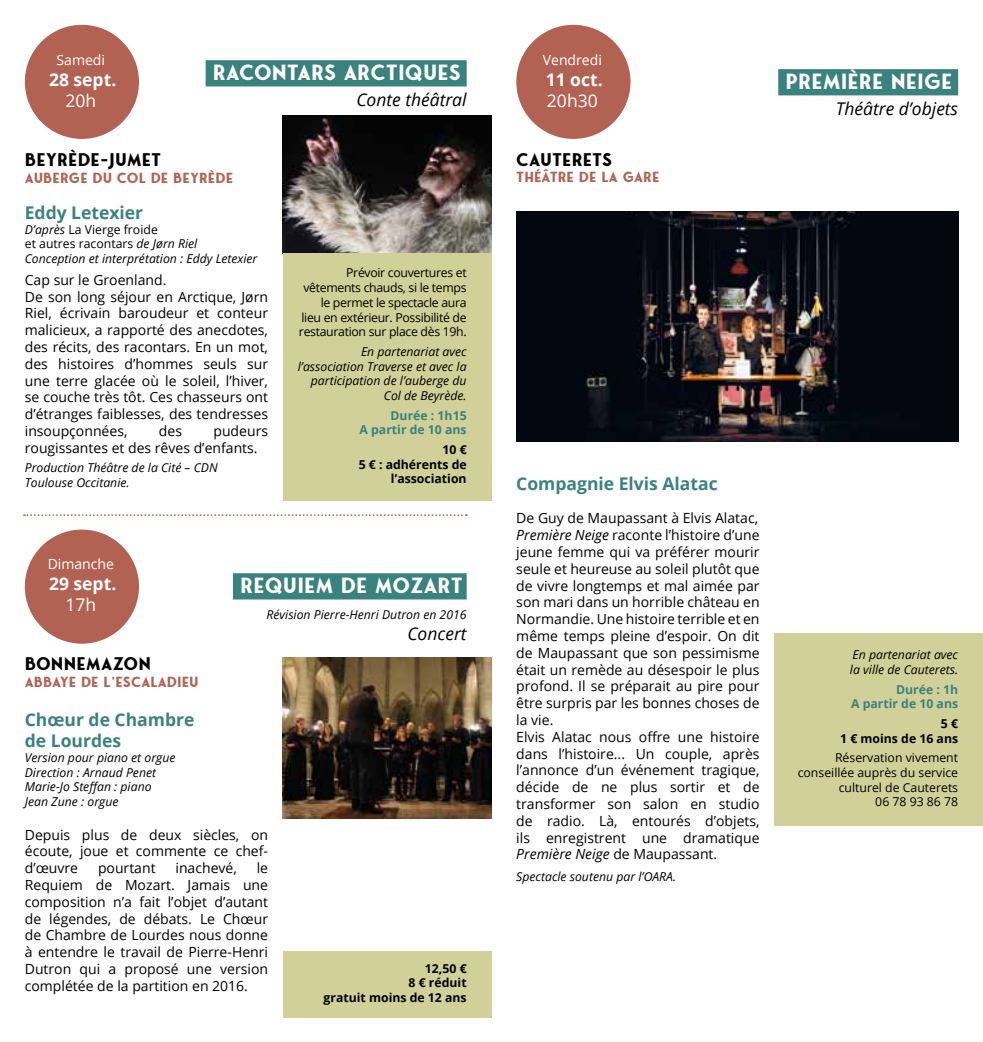
<style>
.page{position:relative;width:983px;height:1042px;background:#fff}
.page>*{position:absolute;margin:0;border:0;box-sizing:border-box;transform-origin:0 0}
.t1{font:700 21px "Fonseca";color:#fff}
.t2{font:700 17.5px/21px "Open Sans";color:#3a827e}
.t3{font:italic 17.5px "Open Sans";color:#000}
.t4{font:700 17.5px "Fonseca";color:#000}
.t5{font:700 17.5px "Open Sans";color:#fff}
.t6{font:17.5px "Open Sans";color:#fff}
.t7{font:14px/16.8px "Open Sans";color:#000}
.t8{font:700 14px "Fonseca";color:#b16252}
.t9{font:14px "Open Sans";color:#fff}
.t10{font:italic 12.25px/14.7px "Open Sans";color:#000}
.t11{font:12.25px/14.7px "Open Sans";letter-spacing:-.025em;color:#000;text-align:right}
.t12{font:700 12.25px/14.7px "Open Sans";color:#000;text-align:right}
.t13{font:12.25px/14.7px "Open Sans";color:#000;text-align:right}
.t14{font:700 12.25px/14.7px "Open Sans";color:#3a827e;text-align:right}
.s1{color:#3a827e}
.s2{font-style:normal}
.s3{font-style:italic}
</style>
<div class="page">
<div style="left:25px;top:529px;width:114px;height:115px;background:#b16252;border-radius:50%"></div>
<div style="left:233px;top:573px;width:233px;height:26px;background:#3a827e"></div>
<div style="left:516px;top:25px;width:114px;height:114px;background:#b16252;border-radius:50%"></div>
<div style="left:778px;top:69px;width:179px;height:26px;background:#3a827e"></div>
<div style="left:283px;top:951px;width:208px;height:66px;background:#d0d098"></div>
<img style="left:516px;top:211px;width:441px;height:231px">
<div style="left:774px;top:633px;width:208px;height:192px;background:#d0d098"></div>
<svg style="left:24px;top:514px;width:442px;height:2px"></svg>
<img style="left:283px;top:115px;width:208px;height:138px">
<div style="left:25px;top:25px;width:114px;height:114px;background:#b16252;border-radius:50%"></div>
<div style="left:205px;top:60px;width:261px;height:26px;background:#3a827e"></div>
<div style="left:283px;top:253px;width:208px;height:248px;background:#d0d098"></div>
<img style="left:283px;top:657px;width:208px;height:161px">
<p class="t9" style="left:57px;top:50px;width:50px">Samedi</p>
<p class="t5" style="left:49px;top:67px;width:69px">28 sept.</p>
<p class="t6" style="left:65px;top:88px;width:32px">20h</p>
<h1 class="t1" style="left:213px;top:60px;width:255px">RACONTARS ARCTIQUES<span class="s1">,</span></h1>
<p class="t3" style="left:356px;top:88px;width:112px">Conte théâtral</p>
<p class="t4" style="left:25px;top:149px;width:138px">BEYRÈDE-JUMET</p>
<p class="t8" style="left:25px;top:169px;width:210px">AUBERGE DU COL DE BEYRÈDE</p>
<p class="t2" style="left:25px;top:202px;width:120px">Eddy Letexier</p>
<p class="t10" style="left:25px;top:221px;width:234px">D’après <span class="s2">La Vierge froide<br>et autres racontars</span> de Jørn Riel<br>Conception et interprétation : Eddy Letexier</p>
<p class="t7" style="left:25px;top:271px;width:245px">Cap sur le Groenland.<br>De son long séjour en Arctique, Jørn Riel, écrivain baroudeur et conteur malicieux, a rapporté des anecdotes, des récits, des racontars. En un mot, des histoires d’hommes seuls sur une terre glacée où le soleil, l’hiver, se couche très tôt. Ces chasseurs ont d’étranges faiblesses, des tendresses insoupçonnées,</p>
<p class="t7" style="left:25px;top:422px;width:245px;text-indent:188px">pudeurs rougissantes et des rêves d’enfants.</p>
<p class="t10" style="left:25px;top:460px;width:194px">Production Théâtre de la Cité – CDN<br>Toulouse Occitanie.</p>
<p class="t7" style="left:159px;top:422px;width:25px">des</p>
<p class="t11" style="left:299px;top:265px;width:169px">Prévoir couvertures et vêtements chauds, si le temps le permet le spectacle aura lieu en extérieur. Possibilité de restauration sur place dès 19h.</p>
<p class="t10" style="left:298px;top:344px;width:170px;text-align:right">En partenariat avec l’association Traverse et avec la participation de l’auberge du<br>Col de Beyrède.</p>
<p class="t14" style="left:359px;top:407px;width:109px">Durée : 1h15<br>A partir de 10 ans</p>
<p class="t12" style="left:358px;top:442px;width:109px">10 €<br>5 € : adhérents de l’association</p>
<p class="t9" style="left:48px;top:555px;width:68px">Dimanche</p>
<p class="t5" style="left:49px;top:572px;width:69px">29 sept.</p>
<p class="t6" style="left:65px;top:593px;width:32px">17h</p>
<p class="t4" style="left:25px;top:653px;width:127px">BONNEMAZON</p>
<p class="t8" style="left:25px;top:673px;width:175px">ABBAYE DE L’ESCALADIEU</p>
<h1 class="t1" style="left:240px;top:573px;width:228px">REQUIEM DE MOZART<span class="s1">,</span></h1>
<p class="t10" style="left:266px;top:607px;width:201px">Révision Pierre-Henri Dutron en 2016</p>
<p class="t3" style="left:407px;top:622px;width:61px">Concert</p>
<p class="t2" style="left:25px;top:709px;width:171px">Chœur de Chambre de Lourdes</p>
<p class="t10" style="left:25px;top:750px;width:152px">Version pour piano et orgue<br>Direction : Arnaud Penet<br>Marie-Jo Steffan : piano<br>Jean Zune : orgue</p>
<p class="t7" style="left:25px;top:826px;width:245px;text-align:justify">Depuis plus de deux siècles, on écoute, joue et commente ce chef&shy;d’œuvre</p>
<p class="t7" style="left:98px;top:859px;width:59px">pourtant</p>
<p class="t7" style="left:175px;top:859px;width:63px">inachevé,</p>
<p class="t7" style="left:25px;top:859px;width:245px;text-align:justify;text-indent:232px">le Requiem de Mozart. Jamais une composition n’a fait l’objet d’autant de légendes, de débats. Le Chœur de Chambre de Lourdes nous donne à entendre le travail de Pierre-Henri Dutron qui a proposé une version complétée de la partition en 2016.</p>
<p class="t12" style="left:323px;top:960px;width:145px">12,50 €<br>8 € réduit<br>gratuit moins de 12 ans</p>
<p class="t9" style="left:542px;top:50px;width:61px">Vendredi</p>
<p class="t5" style="left:545px;top:67px;width:58px">11 oct.</p>
<p class="t6" style="left:547px;top:88px;width:52px">20h30</p>
<p class="t4" style="left:516px;top:148px;width:98px">CAUTERETS</p>
<p class="t8" style="left:516px;top:169px;width:145px">THÉÂTRE DE LA GARE</p>
<h1 class="t1" style="left:785px;top:69px;width:174px">PREMIÈRE NEIGE<span class="s1">,</span></h1>
<p class="t3" style="left:835px;top:97px;width:124px">Théâtre d’objets</p>
<p class="t2" style="left:516px;top:472px;width:203px">Compagnie Elvis Alatac</p>
<p class="t7" style="left:516px;top:509px;width:245px">De Guy de Maupassant à Elvis Alatac, <span class="s3">Première Neige</span> raconte l’histoire d’une jeune femme qui va préférer mourir seule et heureuse au soleil plutôt que de vivre longtemps et mal aimée par son mari dans un horrible château en Normandie. Une histoire terrible et en même temps pleine d’espoir. On dit de Maupassant que son pessimisme était un remède au désespoir le plus profond. Il se préparait au pire pour être surpris par les bonnes choses de la vie.<br>Elvis Alatac nous offre une histoire dans l’histoire... Un couple, après l’annonce d’un événement tragique, décide de ne plus sortir et de transformer son salon en studio de radio. Là, entourés d’objets, ils enregistrent une dramatique <span class="s3">Première Neige</span> de Maupassant.</p>
<p class="t10" style="left:516px;top:869px;width:161px">Spectacle soutenu par l’OARA.</p>
<p class="t10" style="left:849px;top:647px;width:110px">En partenariat avec la ville de Cauterets.</p>
<p class="t14" style="left:850px;top:681px;width:109px">Durée : 1h<br>A partir de 10 ans</p>
<p class="t12" style="left:839px;top:716px;width:119px">5 €<br>1 € moins de 16 ans</p>
<p class="t13" style="left:797px;top:750px;width:162px">Réservation vivement conseillée auprès du service culturel de Cauterets<br>06 78 93 86 78</p>
</div>
